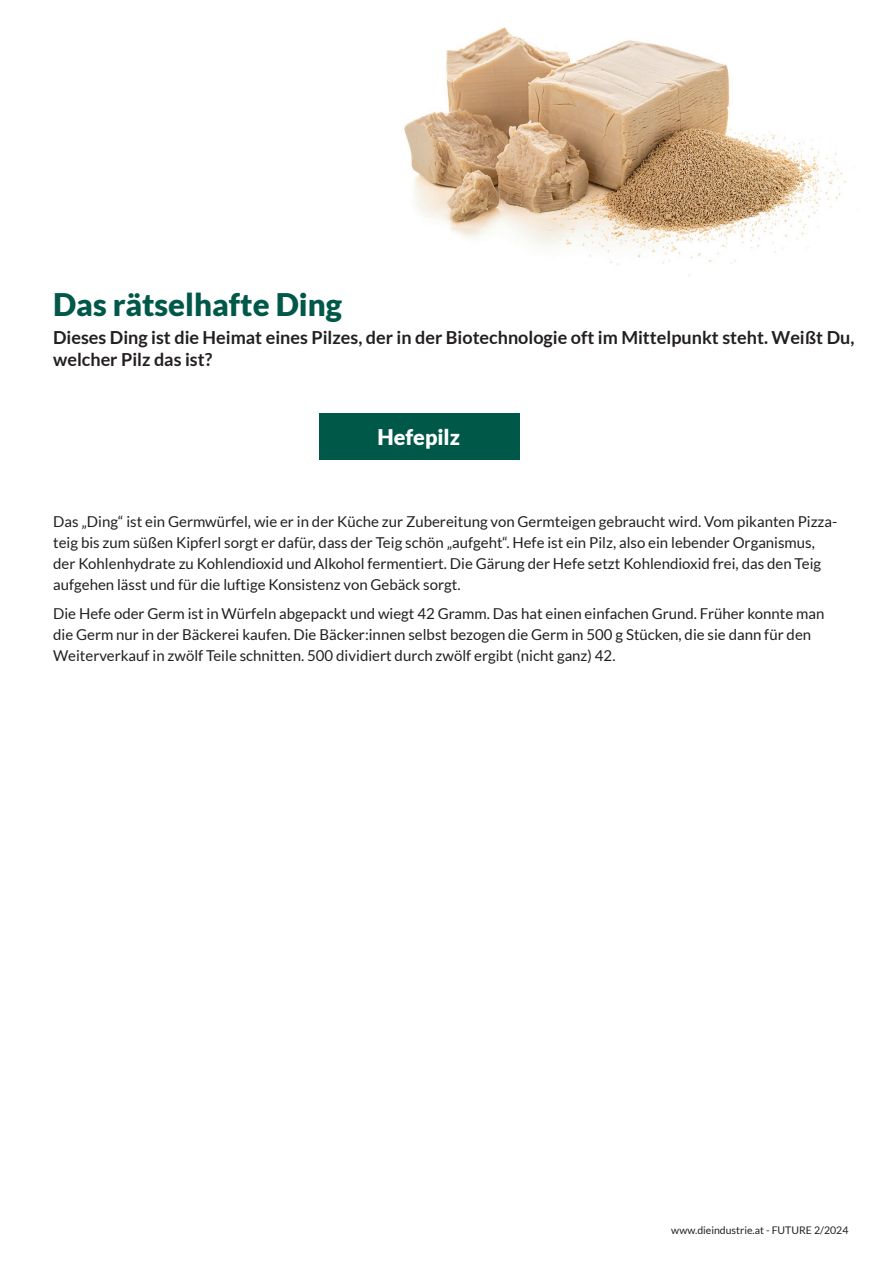
<style>
.page{position:relative;width:893px;height:1263px;background:#fff}
.page>*{position:absolute;margin:0;border:0;box-sizing:border-box;transform-origin:0 0}
.t1{font:900 31.2px "Lato";color:#005848}
.t2{font:900 21.6px "Lato";color:#fff}
.t3{font:700 18px/21.8px "Lato";color:#231f20}
.t4{font:15px/21px "Lato";color:#231f20}
.t5{font:10.5px "Lato";color:#231f20}
</style>
<div class="page">
<img style="left:404px;top:27px;width:442px;height:249px">
<div style="left:319px;top:414px;width:200px;height:46px;background:#005848"></div>
<h1 class="t1" style="left:53px;top:287px;width:290px">Das rätselhafte Ding</h1>
<p class="t3" style="left:53px;top:326px;width:803px">Dieses Ding ist die Heimat eines Pilzes, der in der Biotechnologie oft im Mittelpunkt steht. Weißt Du, welcher Pilz das ist?</p>
<h2 class="t2" style="left:377px;top:424px;width:84px">Hefepilz</h2>
<p class="t4" style="left:53px;top:511px;width:786px">Das „Ding“ ist ein Germwürfel, wie er in der Küche zur Zubereitung von Germteigen gebraucht wird. Vom pikanten Pizza&shy;teig bis zum süßen Kipferl sorgt er dafür, dass der Teig schön „aufgeht“. Hefe ist ein Pilz, also ein lebender Organismus, der Kohlenhydrate zu Kohlendioxid und Alkohol fermentiert. Die Gärung der Hefe setzt Kohlendioxid frei, das den Teig aufgehen lässt und für die luftige Konsistenz von Gebäck sorgt.</p>
<p class="t4" style="left:53px;top:603px;width:773px">Die Hefe oder Germ ist in Würfeln abgepackt und wiegt 42 Gramm. Das hat einen einfachen Grund. Früher konnte man die Germ nur in der Bäckerei kaufen. Die Bäcker:innen selbst bezogen die Germ in 500 g Stücken, die sie dann für den<br>Weiterverkauf in zwölf Teile schnitten. 500 dividiert durch zwölf ergibt (nicht ganz) 42.</p>
<p class="t5" style="left:671px;top:1224px;width:179px">www.dieindustrie.at - FUTURE 2/2024</p>
</div>
